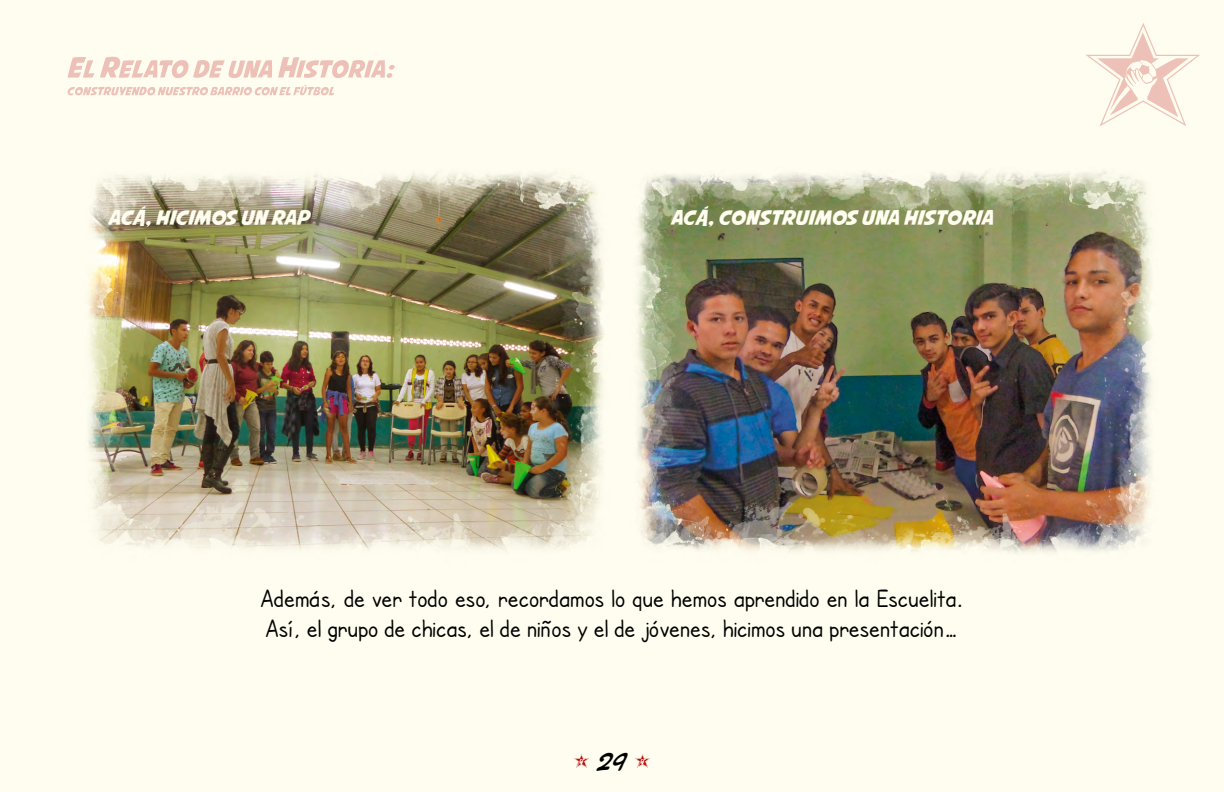
<style>
.page{position:relative;width:1224px;height:792px;background:#fefdef}
.page>*{position:absolute;margin:0;border:0;box-sizing:border-box;transform-origin:0 0}
.t1{font:26px/30px "SF Cartoonist Hand";letter-spacing:.025em;color:#000}
.t2{font:20px "Avengeance Mightiest Avenger";letter-spacing:-.005em;color:#fefdef}
.t3{font:700 20px "Mighty Zeo 20";color:#000}
.s1{font-family:"Skater Girls Rock";font-style:italic;font-size:22px}
</style>
<div class="page">
<svg style="left:1086px;top:23px;width:114px;height:103px"></svg>
<svg style="left:574px;top:754px;width:15px;height:14px"></svg>
<svg style="left:635px;top:754px;width:15px;height:14px"></svg>
<svg style="left:67px;top:57px;width:328px;height:21px"></svg>
<svg style="left:68px;top:85px;width:266px;height:10px"></svg>
<img style="left:88px;top:172px;width:516px;height:379px">
<img style="left:637px;top:172px;width:515px;height:381px">
<p class="t2" style="left:108px;top:208px;width:203px">AC<span class="s1">Á</span>, HICIMOS UN RAP</p>
<p class="t2" style="left:670px;top:208px;width:324px">AC<span class="s1">Á</span>, CONSTRUIMOS UNA HISTORIA</p>
<p class="t1" style="left:261px;top:583px;width:704px">Además, de ver todo eso, recordamos lo que hemos aprendido en la Escuelita.<br>Así, el grupo de chicas, el de niños y el de jóvenes, hicimos una presentación…</p>
<p class="t3" style="left:598px;top:750px;width:29px">29</p>
</div>
